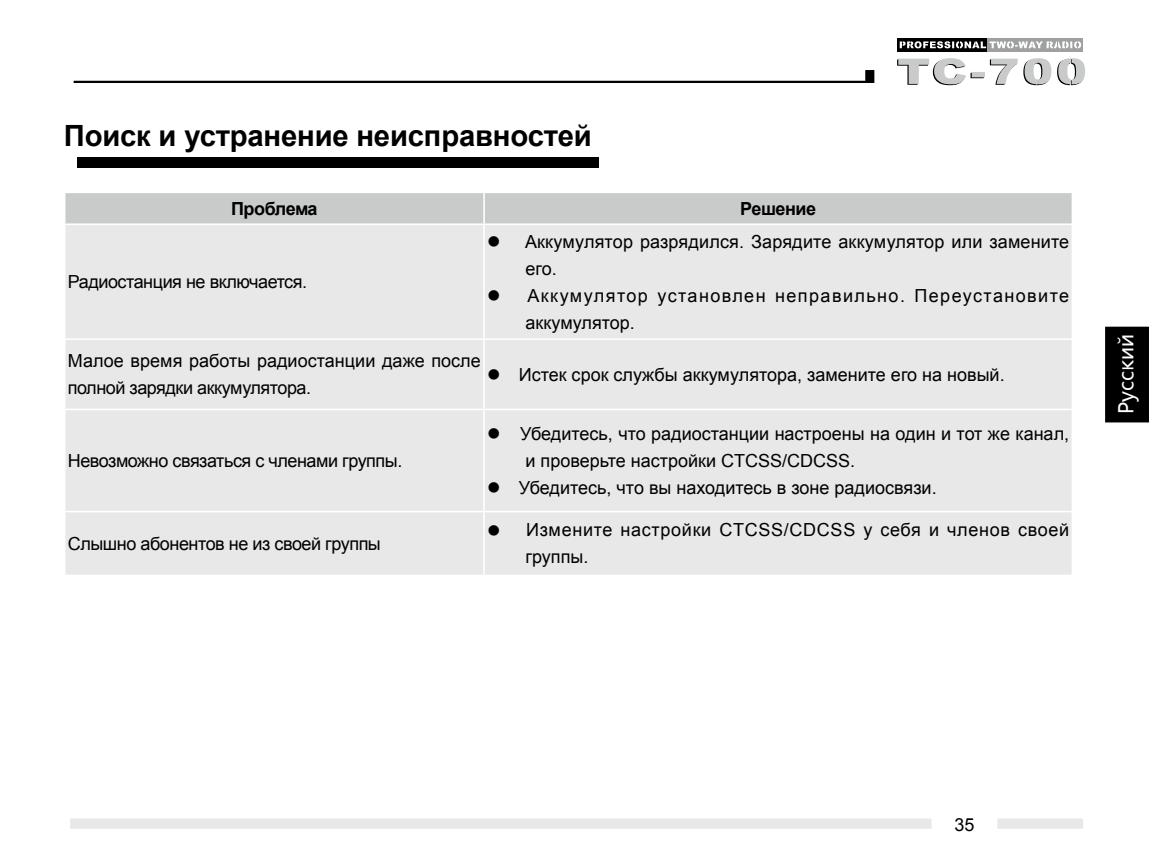
<style>
.page{position:relative;width:1149px;height:862px;background:#fff}
.page>*{position:absolute;margin:0;border:0;box-sizing:border-box;transform-origin:0 0}
.t1{font:700 29.25px "Arial";letter-spacing:-.005em;color:#000}
.t2{font:20.25px "Microsoft Ya Hei";color:#fff}
.t3{font:18px/27px "Arial";color:#000}
.t4{font:18px "Arial";letter-spacing:-.025em;color:#000}
.t5{font:18px/27px "Arial";letter-spacing:.08em;color:#000}
.t6{font:18px/27px "Arial";letter-spacing:.04em;color:#000}
.t7{font:700 18px "Arial";letter-spacing:-.025em;color:#000}
</style>
<div class="page">
<hr style="left:74px;top:81px;width:798px;height:2px;background:#000">
<div style="left:866px;top:71px;width:7px;height:11px;background:#000"></div>
<div style="left:865px;top:70px;width:9px;height:13px;border:2px solid #000"></div>
<div style="left:71px;top:819px;width:1010px;height:8px;background:#e8e8e8"></div>
<div style="left:70px;top:818px;width:1012px;height:10px;border:2px solid #e8e8e8"></div>
<div style="left:77px;top:158px;width:466px;height:10px;background:#000"></div>
<svg style="left:897px;top:58px;width:187px;height:27px"></svg>
<div style="left:896px;top:38px;width:92px;height:14px;background:#000"></div>
<div style="left:987px;top:38px;width:95px;height:14px;background:#9fa0a0"></div>
<svg style="left:899px;top:41px;width:181px;height:7px"></svg>
<div style="left:530px;top:158px;width:68px;height:10px;background:#000"></div>
<div style="left:1105px;top:326px;width:43px;height:96px;background:#000"></div>
<div style="left:932px;top:814px;width:63px;height:19px;background:#fff"></div>
<div style="left:65px;top:193px;width:1006px;height:30px;background:#c9caca"></div>
<div style="left:65px;top:225px;width:1006px;height:349px;background:#e8e8e8"></div>
<hr style="left:483px;top:193px;width:1px;height:30px;background:#fff">
<hr style="left:483px;top:225px;width:1px;height:113px;background:#fff">
<hr style="left:64px;top:338px;width:420px;height:2px;background:#fff">
<hr style="left:484px;top:338px;width:588px;height:2px;background:#fff">
<hr style="left:483px;top:340px;width:1px;height:68px;background:#fff">
<hr style="left:64px;top:408px;width:420px;height:2px;background:#fff">
<hr style="left:484px;top:408px;width:588px;height:2px;background:#fff">
<hr style="left:483px;top:410px;width:1px;height:100px;background:#fff">
<hr style="left:64px;top:510px;width:420px;height:2px;background:#fff">
<hr style="left:484px;top:510px;width:588px;height:2px;background:#fff">
<hr style="left:483px;top:512px;width:1px;height:62px;background:#fff">
<svg style="left:500px;top:248px;width:18px;height:1px"></svg>
<svg style="left:502px;top:302px;width:18px;height:1px"></svg>
<svg style="left:500px;top:381px;width:18px;height:1px"></svg>
<svg style="left:500px;top:440px;width:18px;height:1px"></svg>
<svg style="left:500px;top:494px;width:18px;height:1px"></svg>
<svg style="left:501px;top:536px;width:18px;height:1px"></svg>
<h1 class="t1" style="left:64px;top:117px;width:529px">Поиск и устранение неисправностей</h1>
<p class="t7" style="left:231px;top:196px;width:88px">Проблема</p>
<p class="t7" style="left:740px;top:196px;width:77px">Решение</p>
<p class="t4" style="left:68px;top:270px;width:241px">Радиостанция не включается.</p>
<p class="t3" style="left:68px;top:347px;width:414px">Малое время работы радиостанции даже после полной зарядки аккумулятора.</p>
<p class="t3" style="left:525px;top:228px;width:545px;text-indent:-38px">● Аккумулятор разрядился. Зарядите аккумулятор или замените его.</p>
<p class="t5" style="left:525px;top:282px;width:545px;text-indent:-38px">● Аккумулятор установлен неправильно. Переустановите аккумулятор.</p>
<p class="t3" style="left:487px;top:361px;width:519px">● Истек срок службы аккумулятора, замените его на новый.</p>
<p class="t4" style="left:68px;top:448px;width:336px">Невозможно связаться с членами группы.</p>
<p class="t4" style="left:68px;top:531px;width:314px">Слышно абонентов не из своей группы</p>
<p class="t3" style="left:525px;top:420px;width:545px;text-indent:-38px">● Убедитесь, что радиостанции настроены на один и тот же канал, и проверьте настройки CTCSS/CDCSS.</p>
<p class="t3" style="left:487px;top:474px;width:451px">● Убедитесь, что вы находитесь в зоне радиосвязи.</p>
<p class="t6" style="left:525px;top:516px;width:545px;text-indent:-38px">● Измените настройки CTCSS/CDCSS у себя и членов своей группы.</p>
<p class="t2" style="left:1112px;top:414px;width:82px;rotate:-90deg">Pусский</p>
<p class="t3" style="left:954px;top:812px;width:22px">35</p>
</div>
